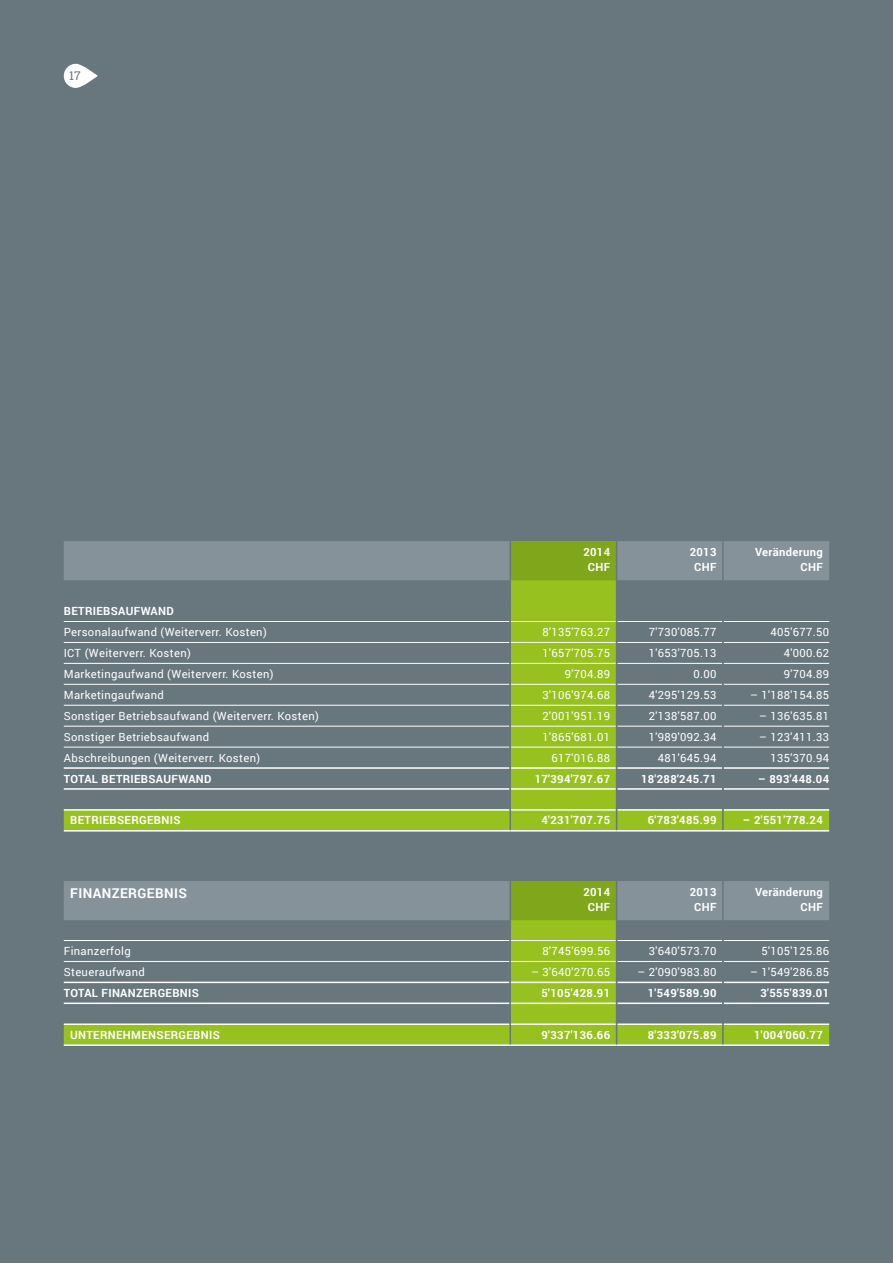
<style>
.page{position:relative;width:893px;height:1263px;background:#68767e}
.page>*{position:absolute;margin:0;border:0;box-sizing:border-box;transform-origin:0 0}
.t1{font:700 13.5px "Roboto";letter-spacing:.03em;color:#fff}
.t2{font:12px "Roboto Slab";color:#68767e}
.t3{font:11.25px "Roboto";letter-spacing:.03em;color:#fff}
.t4{font:700 11.25px/15px "Roboto";letter-spacing:.03em;color:#fff;text-align:center}
</style>
<div class="page">
<svg style="left:64px;top:64px;width:34px;height:24px"></svg>
<hr style="left:64px;top:830px;width:446px;height:1px;background:#fff">
<hr style="left:510px;top:830px;width:107px;height:1px;background:#fff">
<hr style="left:617px;top:830px;width:106px;height:1px;background:#fff">
<hr style="left:723px;top:830px;width:106px;height:1px;background:#fff">
<svg style="left:64px;top:541px;width:765px;height:289px"></svg>
<hr style="left:722px;top:810px;width:2px;height:20px;background:#68767e">
<hr style="left:64px;top:1044px;width:446px;height:2px;background:#fff">
<hr style="left:510px;top:1044px;width:107px;height:2px;background:#fff">
<hr style="left:617px;top:1044px;width:106px;height:2px;background:#fff">
<hr style="left:723px;top:1044px;width:106px;height:2px;background:#fff">
<svg style="left:64px;top:881px;width:765px;height:163px"></svg>
<hr style="left:722px;top:1024px;width:2px;height:20px;background:#68767e">
<p class="t2" style="left:69px;top:67px;width:13px">17</p>
<p class="t4" style="left:583px;top:544px;width:28px">2014<br>CHF</p>
<p class="t4" style="left:690px;top:544px;width:28px">2013<br>CHF</p>
<p class="t4" style="left:755px;top:544px;width:69px;text-align:right">VERÄNDERUNG<br>CHF</p>
<p class="t4" style="left:64px;top:603px;width:112px">BETRIEBSAUFWAND</p>
<p class="t3" style="left:64px;top:624px;width:204px">Personalaufwand (Weiterverr. Kosten)</p>
<p class="t3" style="left:543px;top:624px;width:69px">8'135'763.27</p>
<p class="t3" style="left:649px;top:624px;width:69px">7'730'085.77</p>
<p class="t3" style="left:770px;top:624px;width:60px">405'677.50</p>
<p class="t3" style="left:64px;top:645px;width:129px">ICT (Weiterverr. Kosten)</p>
<p class="t3" style="left:542px;top:645px;width:69px">1'657'705.75</p>
<p class="t3" style="left:649px;top:645px;width:69px">1'653'705.13</p>
<p class="t3" style="left:784px;top:645px;width:47px">4'000.62</p>
<p class="t3" style="left:64px;top:666px;width:211px">Marketingaufwand (Weiterverr. Kosten)</p>
<p class="t3" style="left:565px;top:666px;width:47px">9'704.89</p>
<p class="t3" style="left:693px;top:666px;width:25px">0.00</p>
<p class="t3" style="left:784px;top:666px;width:47px">9'704.89</p>
<p class="t3" style="left:64px;top:687px;width:102px">Marketingaufwand</p>
<p class="t3" style="left:542px;top:687px;width:69px">3'106'974.68</p>
<p class="t3" style="left:649px;top:687px;width:69px">4'295'129.53</p>
<p class="t3" style="left:750px;top:687px;width:80px">– 1'188'154.85</p>
<p class="t3" style="left:64px;top:708px;width:257px">Sonstiger Betriebsaufwand (Weiterverr. Kosten)</p>
<p class="t3" style="left:542px;top:708px;width:69px">2'001'951.19</p>
<p class="t3" style="left:649px;top:708px;width:69px">2'138'587.00</p>
<p class="t3" style="left:759px;top:708px;width:71px">– 136'635.81</p>
<p class="t3" style="left:64px;top:729px;width:147px">Sonstiger Betriebsaufwand</p>
<p class="t3" style="left:542px;top:729px;width:69px">1'865'681.01</p>
<p class="t3" style="left:649px;top:729px;width:69px">1'989'092.34</p>
<p class="t3" style="left:759px;top:729px;width:71px">– 123'411.33</p>
<p class="t3" style="left:64px;top:750px;width:198px">Abschreibungen (Weiterverr. Kosten)</p>
<p class="t3" style="left:551px;top:750px;width:60px">617'016.88</p>
<p class="t3" style="left:658px;top:750px;width:60px">481'645.94</p>
<p class="t3" style="left:770px;top:750px;width:60px">135'370.94</p>
<p class="t4" style="left:64px;top:770px;width:15px">TOTAL</p>
<p class="t4" style="left:102px;top:770px;width:16px">BETRIEBSAUFWAND</p>
<p class="t4" style="left:535px;top:770px;width:77px">17'394'797.67</p>
<p class="t4" style="left:641px;top:770px;width:77px">18'288'245.71</p>
<p class="t4" style="left:758px;top:770px;width:73px">– 893'448.04</p>
<p class="t4" style="left:70px;top:812px;width:112px">BETRIEBSERGEBNIS</p>
<p class="t4" style="left:541px;top:812px;width:70px">4'231'707.75</p>
<p class="t4" style="left:648px;top:812px;width:70px">6'783'485.99</p>
<p class="t4" style="left:743px;top:812px;width:81px">– 2'551'778.24</p>
<p class="t1" style="left:70px;top:884px;width:118px">FINANZERGEBNIS</p>
<p class="t4" style="left:583px;top:884px;width:28px">2014<br>CHF</p>
<p class="t4" style="left:690px;top:884px;width:28px">2013<br>CHF</p>
<p class="t4" style="left:755px;top:884px;width:69px;text-align:right">VERÄNDERUNG<br>CHF</p>
<p class="t3" style="left:64px;top:943px;width:69px">Finanzerfolg</p>
<p class="t3" style="left:543px;top:943px;width:69px">8'745'699.56</p>
<p class="t3" style="left:649px;top:943px;width:69px">3'640'573.70</p>
<p class="t3" style="left:761px;top:943px;width:69px">5'105'125.86</p>
<p class="t3" style="left:64px;top:964px;width:83px">Steueraufwand</p>
<p class="t3" style="left:531px;top:964px;width:80px">– 3'640'270.65</p>
<p class="t3" style="left:638px;top:964px;width:80px">– 2'090'983.80</p>
<p class="t3" style="left:750px;top:964px;width:80px">– 1'549'286.85</p>
<p class="t4" style="left:64px;top:985px;width:15px">TOTAL</p>
<p class="t4" style="left:102px;top:985px;width:15px">FINANZERGEBNIS</p>
<p class="t4" style="left:541px;top:985px;width:70px">5'105'428.91</p>
<p class="t4" style="left:648px;top:985px;width:70px">1'549'589.90</p>
<p class="t4" style="left:760px;top:985px;width:70px">3'555'839.01</p>
<p class="t4" style="left:70px;top:1027px;width:151px">UNTERNEHMENSERGEBNIS</p>
<p class="t4" style="left:541px;top:1027px;width:70px">9'337'136.66</p>
<p class="t4" style="left:648px;top:1027px;width:70px">8'333'075.89</p>
<p class="t4" style="left:754px;top:1027px;width:70px">1'004'060.77</p>
</div>
